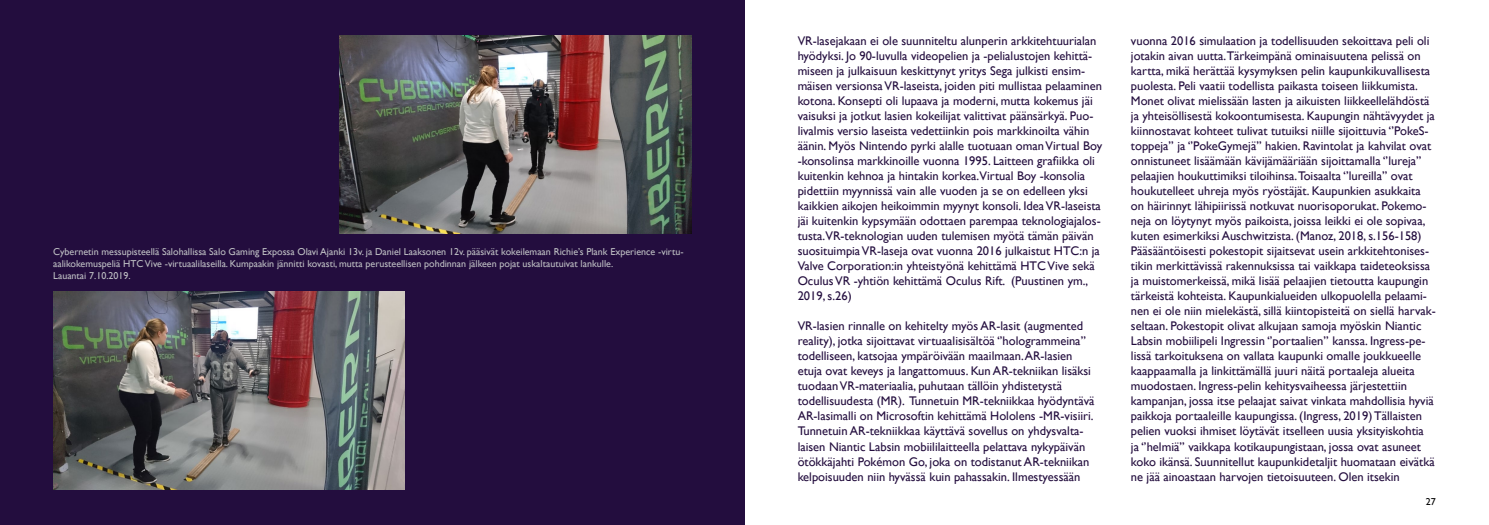
<style>
.page{position:relative;width:1489px;height:525px;background:#fff}
.page>*{position:absolute;margin:0;border:0;box-sizing:border-box;transform-origin:0 0}
.t1{font:12.5px/15px "Gill Sans";color:#230d3e}
.t2{font:12.5px "Gill Sans MT2";color:#230d3e}
.t3{font:10px/12px "Gill Sans";color:#bebfc3}
.t4{font:10px "Gill Sans";color:#000}
</style>
<div class="page">
<hr style="left:744px;top:0;width:1px;height:524px;background:#230d3e">
<div style="left:0;top:0;width:744px;height:524px;background:#230d3e"></div>
<img style="left:53px;top:292px;width:351px;height:197px">
<img style="left:339px;top:35px;width:352px;height:198px">
<p class="t3" style="left:53px;top:246px;width:632px">Cybernetin messupisteellä Salohallissa Salo Gaming Expossa Olavi Ajanki 13v. ja Daniel Laaksonen 12v. pääsivät kokeilemaan Richie’s Plank Experience -virtu&shy;aalikokemuspeliä HTC Vive -virtuaalilaseilla. Kumpaakin jännitti kovasti, mutta perusteellisen pohdinnan jälkeen pojat uskaltautuivat lankulle.<br>Lauantai 7.10.2019.</p>
<p class="t1" style="left:797px;top:34px;width:306px">VR-lasejakaan ei ole suunniteltu alunperin arkkitehtuurialan hyödyksi. Jo 90-luvulla videopelien ja -pelialustojen kehittä&shy;miseen ja julkaisuun keskittynyt yritys Sega julkisti ensim&shy;mäisen versionsa VR-laseista, joiden piti mullistaa pelaaminen kotona. Konsepti oli lupaava ja moderni, mutta kokemus jäi vaisuksi ja jotkut lasien kokeilijat valittivat päänsärkyä. Puo&shy;livalmis versio laseista vedettiinkin pois markkinoilta vähin äänin. Myös Nintendo pyrki alalle tuotuaan oman Virtual Boy</p>
<p class="t2" style="left:797px;top:154px;width:299px">-konsolinsa markkinoille vuonna 1995. Laitteen grafiikka oli</p>
<p class="t1" style="left:797px;top:169px;width:305px">kuitenkin kehnoa ja hintakin korkea.Virtual Boy -konsolia pidettiin myynnissä vain alle vuoden ja se on edelleen yksi kaikkien aikojen heikoimmin myynyt konsoli. Idea VR-laseista jäi kuitenkin kypsymään odottaen parempaa teknologiajalos&shy;tusta.VR-teknologian uuden tulemisen myötä tämän päivän suosituimpia VR-laseja ovat vuonna 2016 julkaistut HTC:n ja Valve Corporation:in yhteistyönä kehittämä HTC Vive sekä Oculus VR -yhtiön kehittämä Oculus Rift. (Puustinen ym., 2019, s.26)</p>
<p class="t1" style="left:797px;top:319px;width:298px">VR-lasien rinnalle on kehitelty myös AR-lasit (augmented reality), jotka sijoittavat virtuaalisisältöä ‘’hologrammeina’’ todelliseen, katsojaa ympäröivään maailmaan. AR-lasien etuja ovat keveys ja langattomuus. Kun AR-tekniikan lisäksi tuodaan VR-materiaalia, puhutaan tällöin yhdistetystä todellisuudesta (MR). Tunnetuin MR-tekniikkaa hyödyntävä AR-lasimalli on Microsoftin kehittämä Hololens -MR-visiiri.<br>Tunnetuin AR-tekniikkaa käyttävä sovellus on yhdysvalta&shy;laisen Niantic Labsin mobiililaitteella pelattava nykypäivän ötökkäjahti Pokémon Go, joka on todistanut AR-tekniikan kelpoisuuden niin hyvässä kuin pahassakin. Ilmestyessään</p>
<p class="t1" style="left:1130px;top:34px;width:306px">vuonna 2016 simulaation ja todellisuuden sekoittava peli oli jotakin aivan uutta.Tärkeimpänä ominaisuutena pelissä on kartta, mikä herättää kysymyksen pelin kaupunkikuvallisesta puolesta. Peli vaatii todellista paikasta toiseen liikkumista.<br>Monet olivat mielissään lasten ja aikuisten liikkeellelähdöstä ja yhteisöllisestä kokoontumisesta. Kaupungin nähtävyydet ja kiinnostavat kohteet tulivat tutuiksi niille sijoittuvia ‘’PokeS&shy;toppeja’’ ja ‘’PokeGymejä’’ hakien. Ravintolat ja kahvilat ovat onnistuneet lisäämään kävijämääriään sijoittamalla ‘’lureja’’ pelaajien houkuttimiksi tiloihinsa.Toisaalta ‘’lureilla’’ ovat houkutelleet uhreja myös ryöstäjät. Kaupunkien asukkaita on häirinnyt lähipiirissä notkuvat nuorisoporukat. Pokemo&shy;neja on löytynyt myös paikoista, joissa leikki ei ole sopivaa, kuten esimerkiksi Auschwitzista. (Manoz, 2018, s.156-158)<br>Pääsääntöisesti pokestopit sijaitsevat usein arkkitehtonises&shy;tikin merkittävissä rakennuksissa tai vaikkapa taideteoksissa ja muistomerkeissä, mikä lisää pelaajien tietoutta kaupungin tärkeistä kohteista. Kaupunkialueiden ulkopuolella pelaami&shy;nen ei ole niin mielekästä, sillä kiintopisteitä on siellä harvak&shy;seltaan. Pokestopit olivat alkujaan samoja myöskin Niantic Labsin mobiilipeli Ingressin ‘’portaalien’’ kanssa. Ingress-pe&shy;lissä tarkoituksena on vallata kaupunki omalle joukkueelle kaappaamalla ja linkittämällä juuri näitä portaaleja alueita muodostaen. Ingress-pelin kehitysvaiheessa järjestettiin kampanjan, jossa itse pelaajat saivat vinkata mahdollisia hyviä paikkoja portaaleille kaupungissa. (Ingress, 2019) Tällaisten pelien vuoksi ihmiset löytävät itselleen uusia yksityiskohtia<br>ja ‘’helmiä’’ vaikkapa kotikaupungistaan, jossa ovat asuneet koko ikänsä. Suunnitellut kaupunkidetaljit huomataan eivätkä ne jää ainoastaan harvojen tietoisuuteen. Olen itsekin</p>
<p class="t4" style="left:1425px;top:496px;width:11px">27</p>
</div>
